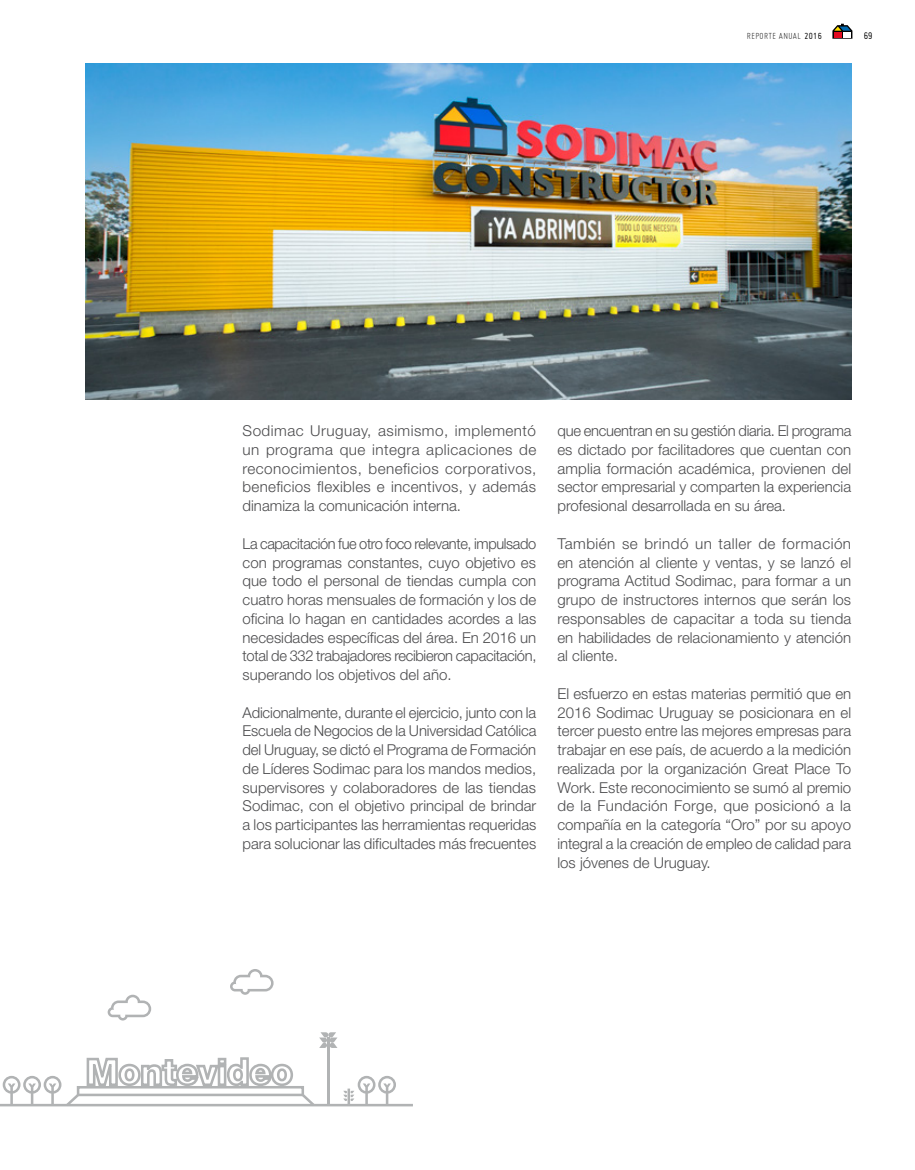
<style>
.page{position:relative;width:915px;height:1170px;background:#fff}
.page>*{position:absolute;margin:0;border:0;box-sizing:border-box;transform-origin:0 0}
.t1{font:300 15px/18.8px "Helvetica Neue LT Std";color:#4b4b4d;text-align:justify}
.t2{font:10.5px "Miso";color:#000}
.t3{font:300 9.75px "Miso";letter-spacing:.04em;color:#000}
.s1{font-weight:400}
</style>
<div class="page">
<img style="left:85px;top:64px;width:765px;height:336px">
<svg style="left:832px;top:24px;width:20px;height:15px"></svg>
<svg style="left:343px;top:1076px;width:53px;height:27px"></svg>
<svg style="left:3px;top:1032px;width:334px;height:75px"></svg>
<hr style="left:0;top:1103px;width:413px;height:3px;background:#b1b3b4">
<svg style="left:108px;top:994px;width:43px;height:26px"></svg>
<svg style="left:230px;top:969px;width:43px;height:25px"></svg>
<p class="t3" style="left:746px;top:30px;width:76px">REPORTE ANUAL <span class="s1">2016</span></p>
<p class="t2" style="left:863px;top:30px;width:10px">69</p>
<p class="t1" style="left:242px;top:421px;width:295px">Sodimac Uruguay, asimismo, implementó un programa que integra aplicaciones de reconocimientos, beneficios corporativos, beneficios flexibles e incentivos, y además dinamiza la comunicación interna.</p>
<p class="t1" style="left:242px;top:533px;width:295px">La capacitación fue otro foco relevante, impulsado con programas constantes, cuyo objetivo es que todo el personal de tiendas cumpla con cuatro horas mensuales de formación y los de oficina lo hagan en cantidades acordes a las necesidades específicas del área. En 2016 un total de 332 trabajadores recibieron capacitación, superando los objetivos del año.</p>
<p class="t1" style="left:242px;top:702px;width:295px">Adicionalmente, durante el ejercicio, junto con la Escuela de Negocios de la Universidad Católica del Uruguay, se dictó el Programa de Formación de Líderes Sodimac para los mandos medios, supervisores y colaboradores de las tiendas Sodimac, con el objetivo principal de brindar a los participantes las herramientas requeridas para solucionar las dificultades más frecuentes</p>
<p class="t1" style="left:557px;top:421px;width:295px">que encuentran en su gestión diaria. El programa es dictado por facilitadores que cuentan con amplia formación académica, provienen del sector empresarial y comparten la experiencia profesional desarrollada en su área.</p>
<p class="t1" style="left:557px;top:533px;width:295px">También se brindó un taller de formación en atención al cliente y ventas, y se lanzó el programa Actitud Sodimac, para formar a un grupo de instructores internos que serán los responsables de capacitar a toda su tienda en habilidades de relacionamiento y atención al cliente.</p>
<p class="t1" style="left:557px;top:683px;width:295px">El esfuerzo en estas materias permitió que en 2016 Sodimac Uruguay se posicionara en el tercer puesto entre las mejores empresas para trabajar en ese país, de acuerdo a la medición realizada por la organización Great Place To Work. Este reconocimiento se sumó al premio de la Fundación Forge, que posicionó a la compañía en la categoría “Oro” por su apoyo integral a la creación de empleo de calidad para los jóvenes de Uruguay.</p>
</div>
